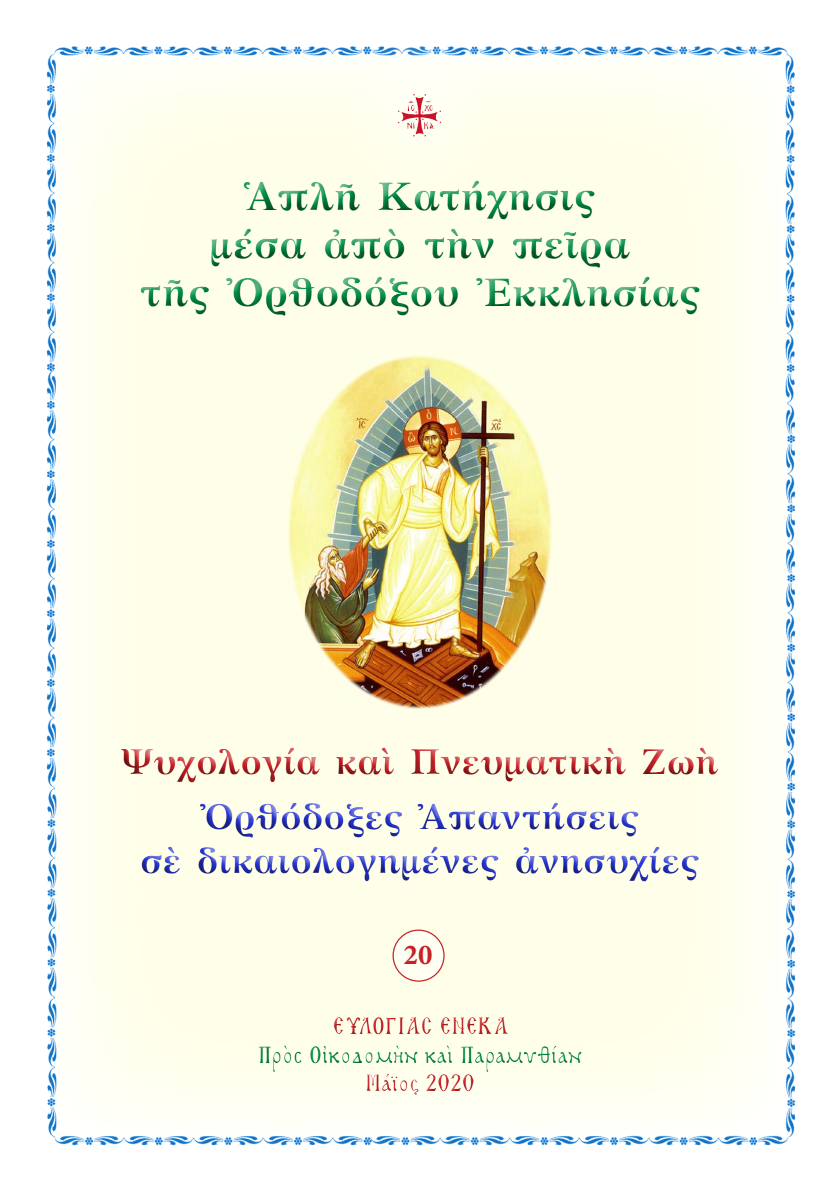
<style>
.page{position:relative;width:840px;height:1191px;background:#fff}
.page>*{position:absolute;margin:0;border:0;box-sizing:border-box;transform-origin:0 0}
.t1{font:700 40px/48px "GFS Artemisia";letter-spacing:.02em;color:#008c44;text-align:center}
.t2{font:700 36px/44px "GFS Artemisia";letter-spacing:.02em;color:#2534d0;text-align:center}
.t3{font:700 36px "GFS Artemisia";letter-spacing:.02em;color:#c72026}
.t4{font:700 28.8px "Minion Pro";color:#c72026}
.t5{font:24px "BYZIMAK";letter-spacing:.02em;color:#008c44}
.t6{font:24px "BYZIMAK";letter-spacing:.02em;color:#c72026}
</style>
<div class="page">
<img style="left:46px;top:46px;width:750px;height:1100px">
<div style="left:126px;top:165px;width:584px;height:159px;background:#ffffe9"></div>
<div style="left:129px;top:170px;width:584px;height:160px;background:#231f20;opacity:.75"></div>
<div style="left:393px;top:930px;width:51px;height:51px;background:#fffff4;border-radius:50%"></div>
<div style="left:392px;top:929px;width:52px;height:52px;border:1px solid #c72026;border-radius:50%"></div>
<div style="left:252px;top:1010px;width:333px;height:89px;background:#ffffe9"></div>
<div style="left:256px;top:1012px;width:331px;height:88px;background:#ffffea"></div>
<div style="left:341px;top:37px;width:156px;height:155px;background:#fff;opacity:.75"></div>
<img style="left:397px;top:93px;width:45px;height:45px">
<div style="left:110px;top:732px;width:622px;height:159px;background:#ffffe9"></div>
<div style="left:107px;top:737px;width:620px;height:158px;background:#231f20;opacity:.75"></div>
<img style="left:287px;top:354px;width:265px;height:354px">
<p class="t1" style="left:140px;top:168px;width:561px">Ἁπλῆ Κατήχησις<br>μέσα ἀπὸ τὴν πεῖρα<br>τῆς Ὀρθοδόξου Ἐκκλησίας</p>
<p class="t3" style="left:121px;top:732px;width:598px">Ψυχολογία καὶ Πνευματικὴ Ζωὴ</p>
<p class="t2" style="left:140px;top:791px;width:560px">Ὀρθόδοξες Ἀπαντήσεις<br>σὲ δικαιολογημένες ἀνησυχίες</p>
<p class="t4" style="left:403px;top:934px;width:30px">20</p>
<p class="t6" style="left:332px;top:1011px;width:178px">ΕΥΛΟΓΙΑΣ ΕΝΕΚΑ</p>
<p class="t5" style="left:258px;top:1040px;width:325px">Πρὸσ Οἰκοδομὴν καὶ Παραμυθίαν</p>
<p class="t6" style="left:365px;top:1068px;width:111px">Μάϊος 2020</p>
</div>
